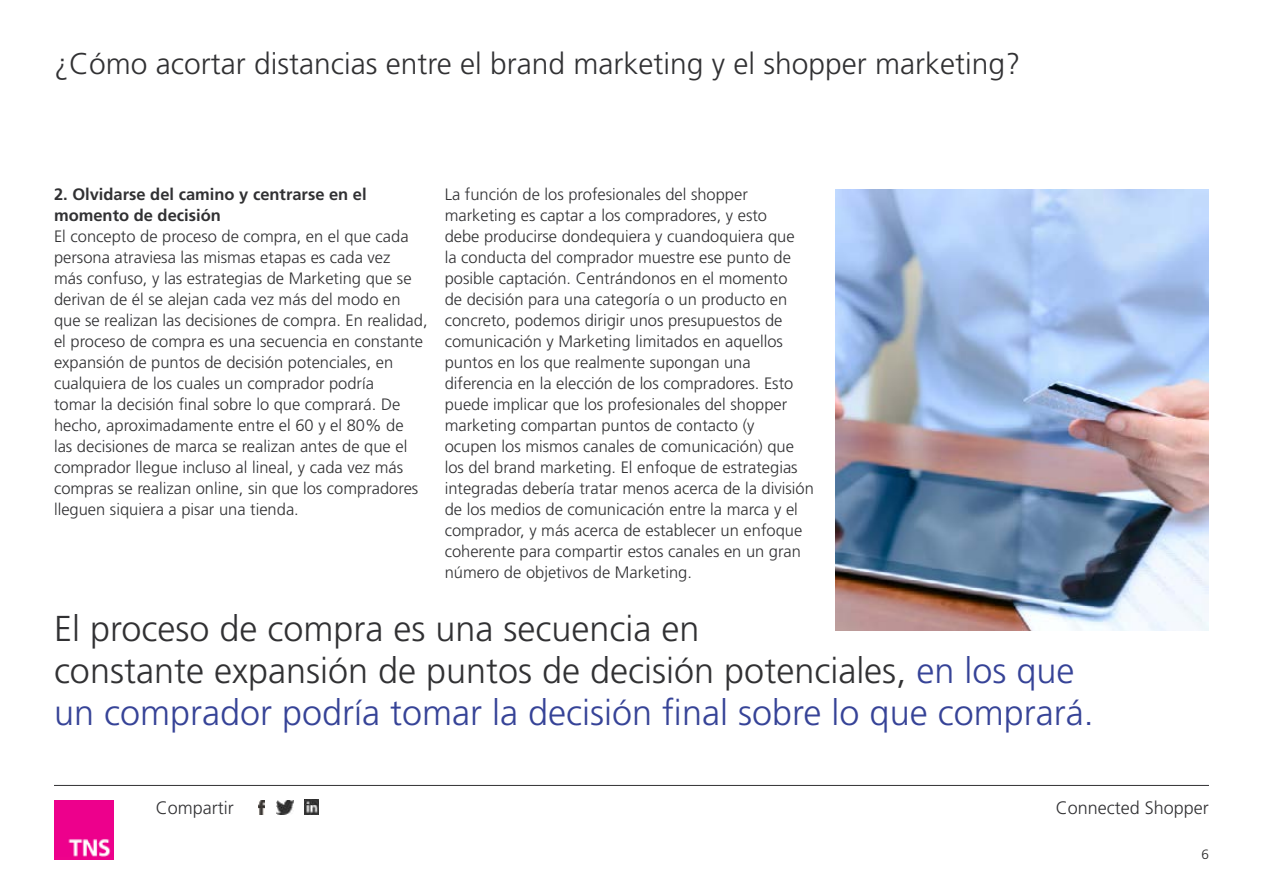
<style>
.page{position:relative;width:1263px;height:893px;background:#fff}
.page>*{position:absolute;margin:0;border:0;box-sizing:border-box;transform-origin:0 0}
.t1{font:300 36px/42px "Frutiger LT Std";color:#313133}
.t2{font:300 30px "Frutiger LT Std";color:#313133}
.t3{font:300 18px "Frutiger LT Std";color:#313133}
.t4{font:300 16.5px/21px "Frutiger LT Std";color:#313133}
.t5{font:700 16.5px/21px "Frutiger LT Std";color:#313133}
.t6{font:300 13.5px "Frutiger LT Std";color:#272727}
.s1{color:#364397}
</style>
<div class="page">
<hr style="left:54px;top:785px;width:1155px;height:1px;background:#313133">
<img style="left:54px;top:800px;width:60px;height:60px">
<img style="left:277px;top:800px;width:17px;height:14px">
<img style="left:258px;top:800px;width:7px;height:14px">
<img style="left:304px;top:800px;width:15px;height:14px">
<img style="left:835px;top:190px;width:374px;height:441px">
<h2 class="t2" style="left:54px;top:47px;width:968px">¿Cómo acortar distancias entre el brand marketing y el shopper marketing?</h2>
<p class="t4" style="left:445px;top:184px;width:371px">La función de los profesionales del shopper marketing es captar a los compradores, y esto<br>debe producirse dondequiera y cuandoquiera que<br>la conducta del comprador muestre ese punto de posible captación. Centrándonos en el momento<br>de decisión para una categoría o un producto en concreto, podemos dirigir unos presupuestos de comunicación y Marketing limitados en aquellos puntos en los que realmente supongan una diferencia en la elección de los compradores. Esto puede implicar que los profesionales del shopper marketing compartan puntos de contacto (y<br>ocupen los mismos canales de comunicación) que los del brand marketing. El enfoque de estrategias integradas debería tratar menos acerca de la división de los medios de comunicación entre la marca y el comprador, y más acerca de establecer un enfoque coherente para compartir estos canales en un gran número de objetivos de Marketing.</p>
<h1 class="t1" style="left:54px;top:608px;width:1041px">El proceso de compra es una secuencia en<br>constante expansión de puntos de decisión potenciales, <span class="s1">en los que un comprador podría tomar la decisión final sobre lo que comprará.</span></h1>
<p class="t5" style="left:54px;top:184px;width:314px">2. Olvidarse del camino y centrarse en el momento de decisión</p>
<p class="t4" style="left:54px;top:226px;width:375px">El concepto de proceso de compra, en el que cada persona atraviesa las mismas etapas es cada vez<br>más confuso, y las estrategias de Marketing que se derivan de él se alejan cada vez más del modo en que se realizan las decisiones de compra. En realidad, el proceso de compra es una secuencia en constante expansión de puntos de decisión potenciales, en cualquiera de los cuales un comprador podría<br>tomar la decisión final sobre lo que comprará. De hecho, aproximadamente entre el 60 y el 80% de<br>las decisiones de marca se realizan antes de que el comprador llegue incluso al lineal, y cada vez más compras se realizan online, sin que los compradores lleguen siquiera a pisar una tienda.</p>
<p class="t3" style="left:156px;top:797px;width:79px">Compartir</p>
<p class="t3" style="left:1056px;top:797px;width:155px">Connected Shopper</p>
<p class="t6" style="left:1201px;top:846px;width:9px">6</p>
</div>
